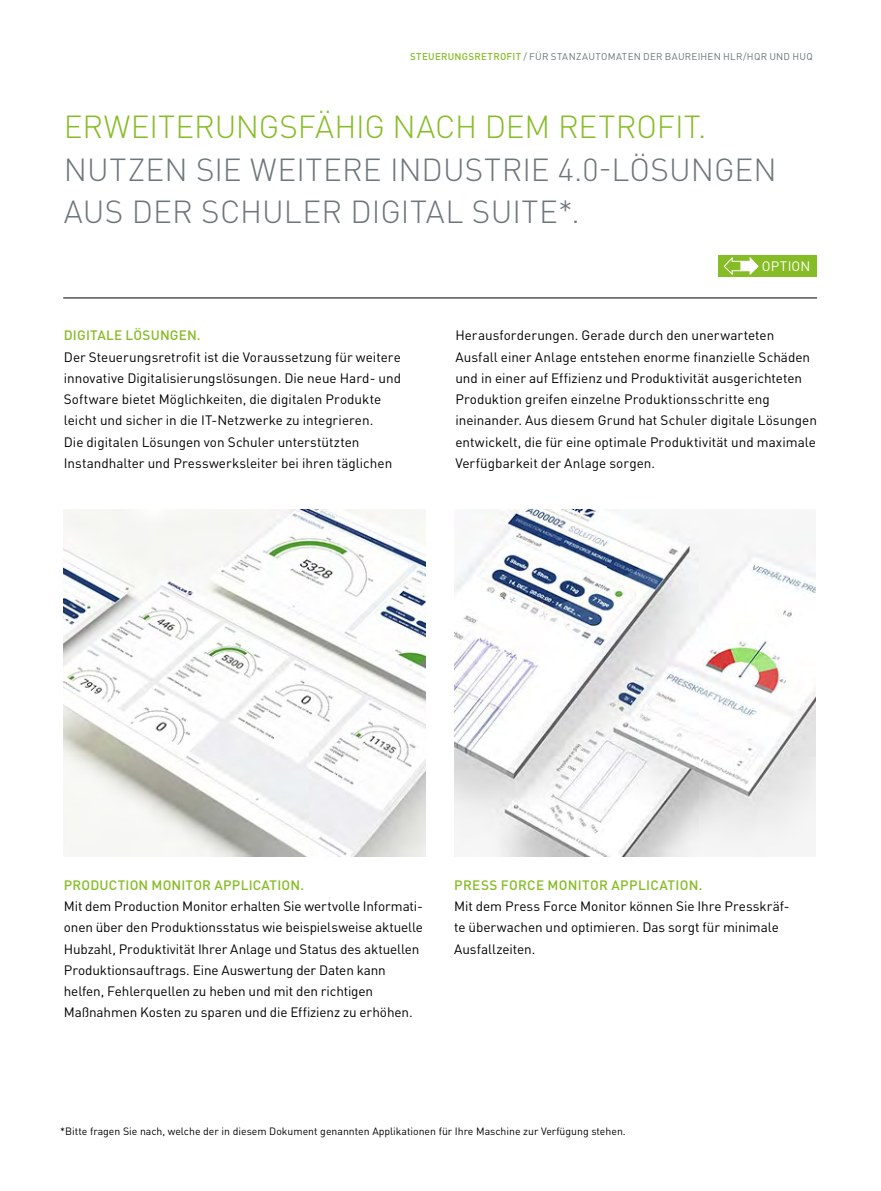
<style>
.page{position:relative;width:881px;height:1191px;background:#fff}
.page>*{position:absolute;margin:0;border:0;box-sizing:border-box;transform-origin:0 0}
.t1{font:300 31.5px/42.6px "DIN Pro";letter-spacing:.005em;color:#6d767a}
.t2{font:300 31.5px "DIN Pro";letter-spacing:-.005em;color:#86bc25}
.t3{font:13.5px/21.3px "DIN Pro";color:#000}
.t4{font:500 13.5px "DIN Pro";letter-spacing:.02em;color:#86bc25}
.t5{font:13.5px "DIN Pro";letter-spacing:.01em;color:#fff}
.t6{font:10.5px "DIN Pro";color:#000}
.t7{font:9.75px "DIN Pro";letter-spacing:.025em;color:#6d767a}
.s1{font-weight:500;color:#86bc25}
</style>
<div class="page">
<div style="left:718px;top:255px;width:98px;height:21px;background:#86bc25"></div>
<svg style="left:723px;top:257px;width:35px;height:18px"></svg>
<hr style="left:63px;top:298px;width:753px;height:1px;background:#000">
<img style="left:454px;top:509px;width:361px;height:347px">
<img style="left:64px;top:509px;width:361px;height:347px">
<p class="t7" style="left:410px;top:48px;width:404px"><span class="s1">STEUERUNGSRETROFIT</span> / FÜR STANZAUTOMATEN DER BAUREIHEN HLR/HQR UND HUQ</p>
<h1 class="t2" style="left:64px;top:103px;width:644px">ERWEITERUNGSFÄHIG NACH DEM RETROFIT.</h1>
<h1 class="t1" style="left:64px;top:145px;width:714px">NUTZEN SIE WEITERE INDUSTRIE 4.0-LÖSUNGEN<br>AUS DER SCHULER DIGITAL SUITE*.</h1>
<p class="t5" style="left:761px;top:255px;width:50px">OPTION</p>
<p class="t4" style="left:64px;top:324px;width:138px">DIGITALE LÖSUNGEN.</p>
<p class="t3" style="left:64px;top:345px;width:338px">Der Steuerungsretrofit ist die Voraussetzung für weitere innovative Digitalisierungslösungen. Die neue Hard- und Software bietet Möglichkeiten, die digitalen Produkte leicht und sicher in die IT-Netzwerke zu integrieren.<br>Die digitalen Lösungen von Schuler unterstützten Instandhalter und Presswerksleiter bei ihren täglichen</p>
<p class="t3" style="left:455px;top:323px;width:363px">Herausforderungen. Gerade durch den unerwarteten Ausfall einer Anlage entstehen enorme finanzielle Schäden und in einer auf Effizienz und Produktivität ausgerichteten Produktion greifen einzelne Produktionsschritte eng ineinander. Aus diesem Grund hat Schuler digitale Lösungen entwickelt, die für eine optimale Produktivität und maximale Verfügbarkeit der Anlage sorgen.</p>
<p class="t4" style="left:64px;top:874px;width:242px">PRODUCTION MONITOR APPLICATION.</p>
<p class="t3" style="left:64px;top:894px;width:360px">Mit dem Production Monitor erhalten Sie wertvolle Informati&shy;onen über den Produktionsstatus wie beispielsweise aktuelle Hubzahl, Produktivität Ihrer Anlage und Status des aktuellen Produktionsauftrags. Eine Auswertung der Daten kann helfen, Fehlerquellen zu heben und mit den richtigen Maßnahmen Kosten zu sparen und die Effizienz zu erhöhen.</p>
<p class="t4" style="left:454px;top:874px;width:250px">PRESS FORCE MONITOR APPLICATION.</p>
<p class="t3" style="left:454px;top:894px;width:337px">Mit dem Press Force Monitor können Sie Ihre Presskräf&shy;te überwachen und optimieren. Das sorgt für minimale<br>Ausfallzeiten.</p>
<p class="t6" style="left:60px;top:1123px;width:566px">*Bitte fragen Sie nach, welche der in diesem Dokument genannten Applikationen für Ihre Maschine zur Verfügung stehen.</p>
</div>
